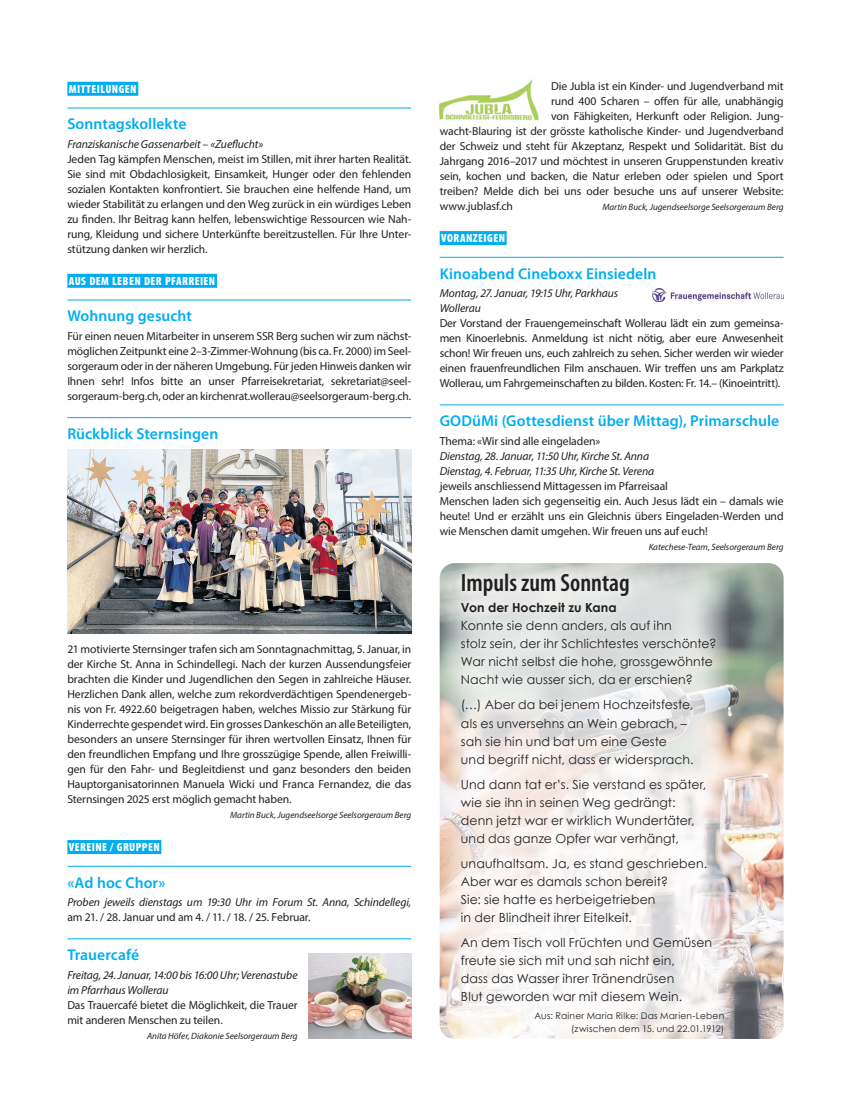
<style>
.page{position:relative;width:851px;height:1117px;background:#fff}
.page>*{position:absolute;margin:0;border:0;box-sizing:border-box;transform-origin:0 0}
.t1{font:600 condensed 25px "Myriad Pro";color:#231f20}
.t2{font:600 15.62px "Myriad Pro";letter-spacing:.005em;color:#00aeef}
.t3{font:12.5px/18px "Century Gothic";letter-spacing:.005em;color:#231f20}
.t4{font:700 12.5px "Century Gothic";letter-spacing:.005em;color:#231f20}
.t5{font:900 condensed 11.88px "Myriad Pro";letter-spacing:.035em;color:#fff}
.t6{font:11.62px/15px "Myriad Pro";letter-spacing:-.01em;color:#231f20;text-align:justify}
.t7{font:italic 11.62px/15px "Myriad Pro";letter-spacing:-.01em;color:#231f20}
.t8{font:italic 9.12px "Myriad Pro";color:#231f20}
.t9{font:9.12px/12.5px "Century Gothic";letter-spacing:.02em;color:#231f20;text-align:right}
</style>
<div class="page">
<img style="left:729px;top:563px;width:54px;height:475px">
<div style="left:67px;top:82px;width:71px;height:14px;background:#00aeef"></div>
<hr style="left:67px;top:108px;width:344px;height:1px;background:#00aeef">
<div style="left:67px;top:274px;width:150px;height:14px;background:#00aeef"></div>
<hr style="left:67px;top:300px;width:344px;height:1px;background:#00aeef">
<hr style="left:67px;top:417px;width:344px;height:1px;background:#00aeef">
<div style="left:67px;top:839px;width:94px;height:14px;background:#00aeef"></div>
<hr style="left:67px;top:865px;width:344px;height:1px;background:#00aeef">
<hr style="left:67px;top:938px;width:344px;height:1px;background:#00aeef">
<img style="left:308px;top:953px;width:103px;height:85px">
<div style="left:439px;top:231px;width:67px;height:14px;background:#00aeef"></div>
<hr style="left:439px;top:257px;width:344px;height:1px;background:#00aeef">
<hr style="left:439px;top:404px;width:344px;height:1px;background:#00aeef">
<img style="left:652px;top:288px;width:131px;height:13px">
<img style="left:67px;top:449px;width:344px;height:184px">
<svg style="left:439px;top:563px;width:290px;height:476px;background:#d6d1c9"></svg>
<div style="left:454px;top:565px;width:182px;height:38px;background:#fff;opacity:.75"></div>
<div style="left:453px;top:595px;width:278px;height:444px;background:#fff;opacity:.75"></div>
<img style="left:438px;top:79px;width:101px;height:42px">
<p class="t5" style="left:69px;top:81px;width:69px">MITTEILUNGEN</p>
<h2 class="t2" style="left:67px;top:114px;width:121px">Sonntagskollekte</h2>
<p class="t7" style="left:67px;top:136px;width:197px">Franziskanische Gassenarbeit – «Zueflucht»</p>
<p class="t6" style="left:67px;top:151px;width:345px">Jeden Tag kämpfen Menschen, meist im Stillen, mit ihrer harten Realität.<br>Sie sind mit Obdachlosigkeit, Einsamkeit, Hunger oder den fehlenden sozialen Kontakten konfrontiert. Sie brauchen eine helfende Hand, um wieder Stabilität zu erlangen und den Weg zurück in ein würdiges Leben zu finden. Ihr Beitrag kann helfen, lebenswichtige Ressourcen wie Nah&shy;rung, Kleidung und sichere Unterkünfte bereitzustellen. Für Ihre Unter&shy;stützung danken wir herzlich.</p>
<p class="t5" style="left:69px;top:273px;width:148px">AUS DEM LEBEN DER PFARREIEN</p>
<h2 class="t2" style="left:67px;top:306px;width:126px">Wohnung gesucht</h2>
<p class="t6" style="left:67px;top:328px;width:345px">Für einen neuen Mitarbeiter in unserem SSR Berg suchen wir zum nächst&shy;möglichen Zeitpunkt eine 2–3-Zimmer-Wohnung (bis ca. Fr. 2000) im Seel&shy;sorgeraum oder in der näheren Umgebung. Für jeden Hinweis danken wir Ihnen sehr! Infos bitte an unser Pfarreisekretariat, sekretariat@seel&shy;sorgeraum-berg.ch, oder an kirchenrat.wollerau@seelsorgeraum-berg.ch.</p>
<h2 class="t2" style="left:67px;top:424px;width:152px">Rückblick Sternsingen</h2>
<p class="t6" style="left:67px;top:641px;width:345px">21 motivierte Sternsinger trafen sich am Sonntagnachmittag, 5. Januar, in der Kirche St. Anna in Schindellegi. Nach der kurzen Aussendungsfeier brachten die Kinder und Jugendlichen den Segen in zahlreiche Häuser.<br>Herzlichen Dank allen, welche zum rekordverdächtigen Spendenergeb&shy;nis von Fr. 4922.60 beigetragen haben, welches Missio zur Stärkung für Kinderrechte gespendet wird. Ein grosses Dankeschön an alle Beteiligten, besonders an unsere Sternsinger für ihren wertvollen Einsatz, Ihnen für den freundlichen Empfang und Ihre grosszügige Spende, allen Freiwilli&shy;gen für den Fahr- und Begleitdienst und ganz besonders den beiden Hauptorganisatorinnen Manuela Wicki und Franca Fernandez, die das Sternsingen 2025 erst möglich gemacht haben.</p>
<p class="t8" style="left:230px;top:809px;width:183px">Martin Buck, Jugendseelsorge Seelsorgeraum Berg</p>
<p class="t5" style="left:69px;top:839px;width:92px">VEREINE / GRUPPEN</p>
<h2 class="t2" style="left:67px;top:872px;width:100px">«Ad hoc Chor»</h2>
<p class="t7" style="left:67px;top:894px;width:345px">Proben jeweils dienstags um 19:30 Uhr im Forum St. Anna, Schindellegi,</p>
<p class="t6" style="left:67px;top:909px;width:245px">am 21. / 28. Januar und am 4. / 11. / 18. / 25. Februar.</p>
<h2 class="t2" style="left:67px;top:944px;width:73px">Trauercafé</h2>
<p class="t7" style="left:67px;top:967px;width:232px">Freitag, 24. Januar, 14:00 bis 16:00 Uhr; Verenastube im Pfarrhaus Wollerau</p>
<p class="t6" style="left:67px;top:997px;width:232px">Das Trauercafé bietet die Möglichkeit, die Trauer mit anderen Menschen zu teilen.</p>
<p class="t8" style="left:147px;top:1029px;width:152px">Anita Höfer, Diakonie Seelsorgeraum Berg</p>
<p class="t6" style="left:551px;top:79px;width:234px">Die Jubla ist ein Kinder- und Jugendverband mit</p>
<p class="t6" style="left:551px;top:94px;width:234px">rund 400 Scharen – offen für alle, unabhängig</p>
<p class="t6" style="left:551px;top:109px;width:234px">von Fähigkeiten, Herkunft oder Religion. Jung-</p>
<p class="t6" style="left:439px;top:124px;width:345px">wacht-Blauring ist der grösste katholische Kinder- und Jugendverband</p>
<p class="t6" style="left:439px;top:139px;width:345px">der Schweiz und steht für Akzeptanz, Respekt und Solidarität. Bist du</p>
<p class="t6" style="left:439px;top:154px;width:345px">Jahrgang 2016–2017 und möchtest in unseren Gruppenstunden kreativ</p>
<p class="t6" style="left:439px;top:169px;width:345px">sein, kochen und backen, die Natur erleben oder spielen und Sport</p>
<p class="t6" style="left:439px;top:184px;width:345px">treiben? Melde dich bei uns oder besuche uns auf unserer Website:</p>
<p class="t6" style="left:439px;top:199px;width:75px">www.jublasf.ch</p>
<p class="t8" style="left:602px;top:202px;width:183px">Martin Buck, Jugendseelsorge Seelsorgeraum Berg</p>
<p class="t5" style="left:441px;top:231px;width:65px">VORANZEIGEN</p>
<h2 class="t2" style="left:439px;top:263px;width:218px">Kinoabend Cineboxx Einsiedeln</h2>
<p class="t7" style="left:439px;top:286px;width:180px">Montag, 27. Januar, 19:15 Uhr, Parkhaus<br>Wollerau</p>
<p class="t6" style="left:439px;top:316px;width:345px">Der Vorstand der Frauengemeinschaft Wollerau lädt ein zum gemeinsa&shy;men Kinoerlebnis. Anmeldung ist nicht nötig, aber eure Anwesenheit schon! Wir freuen uns, euch zahlreich zu sehen. Sicher werden wir wieder einen frauenfreundlichen Film anschauen. Wir treffen uns am Parkplatz Wollerau, um Fahrgemeinschaften zu bilden. Kosten: Fr. 14.– (Kinoeintritt).</p>
<h2 class="t2" style="left:439px;top:411px;width:341px">GODüMi (Gottesdienst über Mittag), Primarschule</h2>
<p class="t6" style="left:439px;top:433px;width:162px">Thema: «Wir sind alle eingeladen»</p>
<p class="t7" style="left:439px;top:448px;width:216px">Dienstag, 28. Januar, 11:50 Uhr, Kirche St. Anna<br>Dienstag, 4. Februar, 11:35 Uhr, Kirche St. Verena</p>
<p class="t6" style="left:439px;top:478px;width:345px;text-align:left">jeweils anschliessend Mittagessen im Pfarreisaal<br>Menschen laden sich gegenseitig ein. Auch Jesus lädt ein – damals wie heute! Und er erzählt uns ein Gleichnis übers Eingeladen-Werden und wie Menschen damit umgehen. Wir freuen uns auf euch!</p>
<p class="t8" style="left:648px;top:541px;width:136px">Katechese-Team, Seelsorgeraum Berg</p>
<h1 class="t1" style="left:461px;top:566px;width:170px">Impuls zum Sonntag</h1>
<p class="t4" style="left:461px;top:599px;width:157px">Von der Hochzeit zu Kana</p>
<p class="t3" style="left:461px;top:616px;width:257px">Konnte sie denn anders, als auf ihn<br>stolz sein, der ihr Schlichtestes verschönte?<br>War nicht selbst die hohe, grossgewöhnte Nacht wie ausser sich, da er erschien?</p>
<p class="t3" style="left:461px;top:695px;width:234px">(…) Aber da bei jenem Hochzeitsfeste, als es unversehns an Wein gebrach, – sah sie hin und bat um eine Geste und begriff nicht, dass er widersprach.</p>
<p class="t3" style="left:461px;top:774px;width:247px">Und dann tat er’s. Sie verstand es später, wie sie ihn in seinen Weg gedrängt: denn jetzt war er wirklich Wundertäter, und das ganze Opfer war verhängt,</p>
<p class="t3" style="left:461px;top:854px;width:248px">unaufhaltsam. Ja, es stand geschrieben.<br>Aber war es damals schon bereit?<br>Sie: sie hatte es herbeigetrieben<br>in der Blindheit ihrer Eitelkeit.</p>
<p class="t3" style="left:461px;top:933px;width:253px">An dem Tisch voll Früchten und Gemüsen freute sie sich mit und sah nicht ein,<br>dass das Wasser ihrer Tränendrüsen<br>Blut geworden war mit diesem Wein.</p>
<p class="t9" style="left:534px;top:1009px;width:191px">Aus: Rainer Maria Rilke: Das Marien-Leben (zwischen dem 15. und 22.01.1912)</p>
</div>
